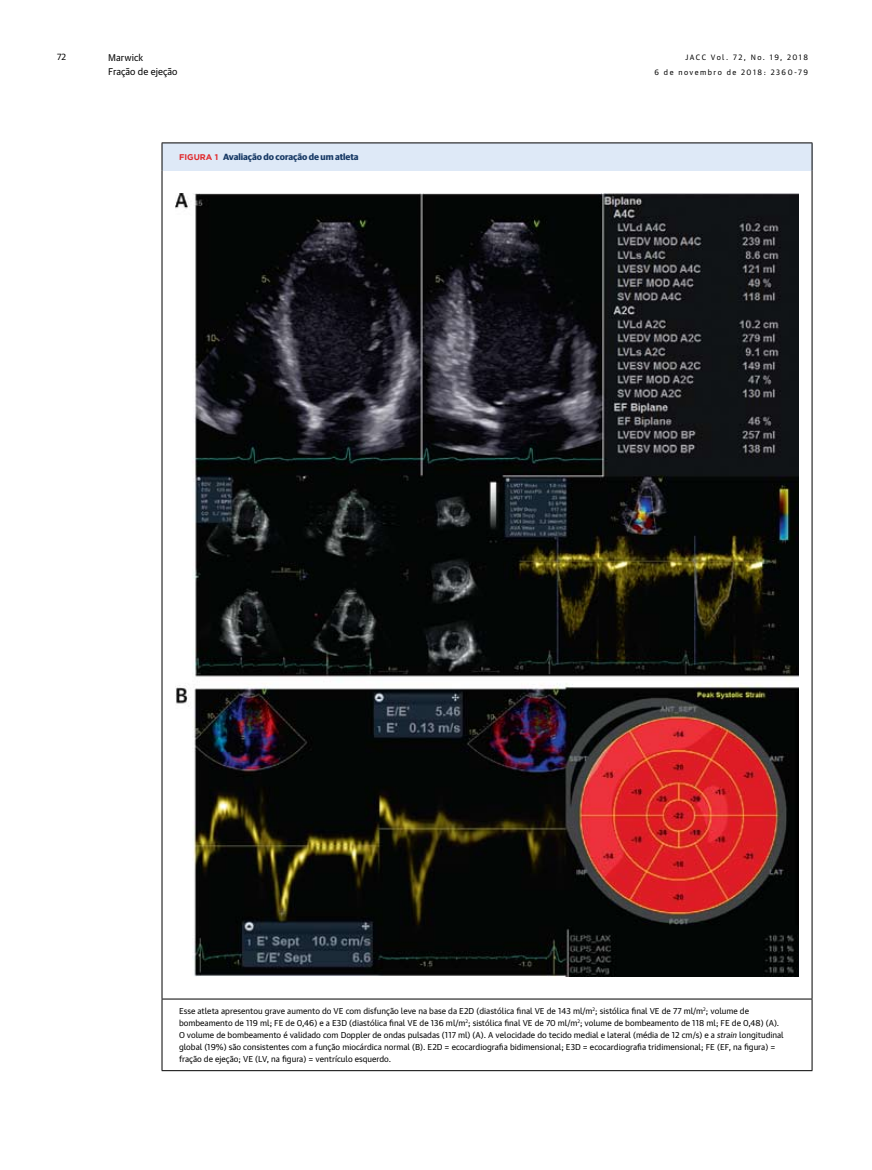
<style>
.page{position:relative;width:872px;height:1170px;background:#fff}
.page>*{position:absolute;margin:0;border:0;box-sizing:border-box;transform-origin:0 0}
.t1{font:9.45px/14.2px "Guardian Sans Text";color:#000}
.t2{font:700 9px "Guardian Sans";color:#183a66}
.t3{font:9px "Guardian Sans";color:#000}
.t4{font:8.25px/12px "Guardian Sans Text";color:#000}
.t5{font:7.5px/15px "Guardian Sans Text";letter-spacing:.2em;color:#000;text-align:right}
.s1{font-family:"Gotham";font-size:8.25px;color:#e12a2d}
.s2{font-style:italic}
</style>
<div class="page">
<div style="left:162px;top:143px;width:650px;height:27px;background:#dee9f7"></div>
<hr style="left:162px;top:170px;width:1px;height:828px;background:#000">
<hr style="left:811px;top:170px;width:1px;height:828px;background:#000">
<hr style="left:162px;top:142px;width:650px;height:1px;background:#000">
<svg style="left:162px;top:143px;width:1px;height:27px"></svg>
<svg style="left:811px;top:143px;width:1px;height:27px"></svg>
<hr style="left:162px;top:998px;width:650px;height:1px;background:#000">
<hr style="left:162px;top:999px;width:1px;height:71px;background:#000">
<hr style="left:811px;top:999px;width:1px;height:71px;background:#000">
<hr style="left:162px;top:1070px;width:650px;height:1px;background:#000">
<img style="left:176px;top:194px;width:623px;height:782px">
<p class="t3" style="left:57px;top:50px;width:11px">72</p>
<p class="t1" style="left:108px;top:50px;width:71px">Marwick<br>Fração de ejeção</p>
<p class="t2" style="left:179px;top:150px;width:181px"><span class="s1">FIGURA 1</span> Avaliação do coração de um atleta</p>
<p class="t5" style="left:654px;top:49px;width:155px">JACC Vol. 72, No. 19, 2018<br>6 de novembro de 2018: 2360-79</p>
<p class="t4" style="left:179px;top:1004px;width:606px">Esse atleta apresentou grave aumento do VE com disfunção leve na base da E2D (diastólica final VE de 143 ml/m<sup>2</sup>; sistólica final VE de 77 ml/m<sup>2</sup>; volume de bombeamento de 119 ml; FE de 0,46) e a E3D (diastólica final VE de 136 ml/m<sup>2</sup>; sistólica final VE de 70 ml/m<sup>2</sup>; volume de bombeamento de 118 ml; FE de 0,48) (A).<br>O volume de bombeamento é validado com Doppler de ondas pulsadas (117 ml) (A). A velocidade do tecido medial e lateral (média de 12 cm/s) e a <span class="s2">strain</span> longitudinal global (19%) são consistentes com a função miocárdica normal (B). E2D = ecocardiografia bidimensional; E3D = ecocardiografia tridimensional; FE (EF, na figura) = fração de ejeção; VE (LV, na figura) = ventrículo esquerdo.</p>
</div>
